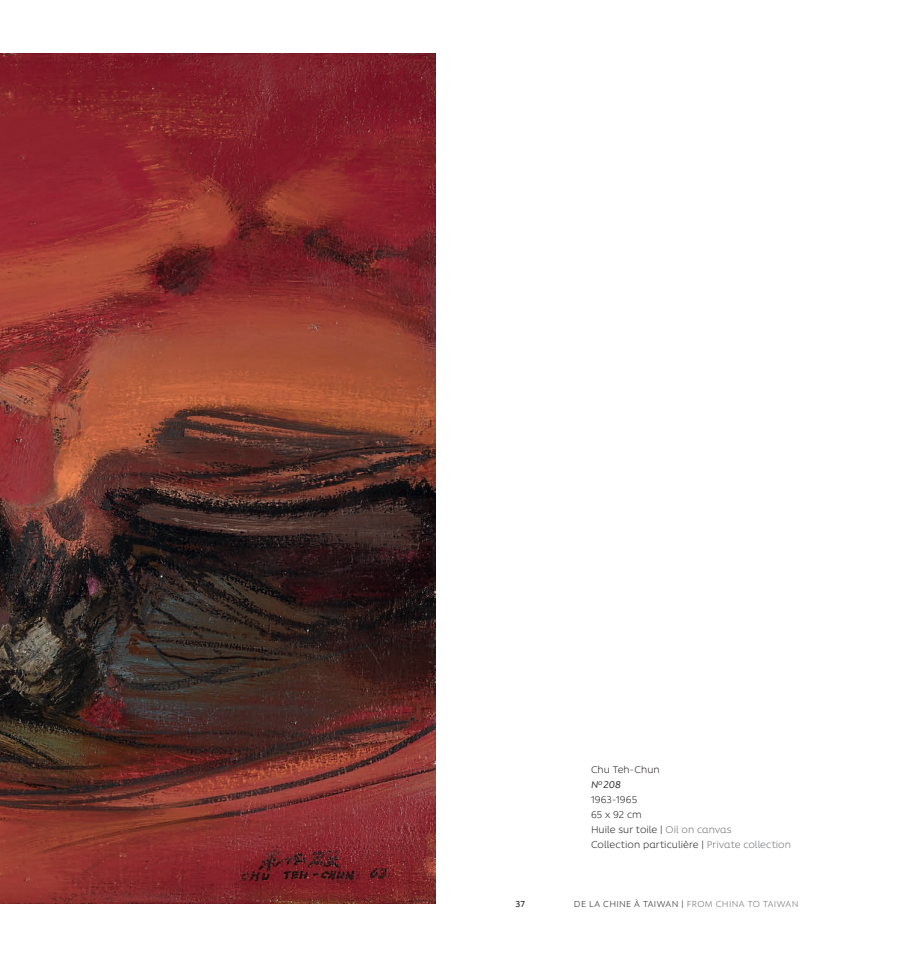
<style>
.page{position:relative;width:922px;height:957px;background:#fff}
.page>*{position:absolute;margin:0;border:0;box-sizing:border-box;transform-origin:0 0}
.t1{font:300 11.25px/15px "Rawson Alt";letter-spacing:.005em;color:#231f20}
.t2{font:300 10px "Rawson Alt";letter-spacing:.035em;color:#231f20}
.t3{font:500 10px "Rawson Pro";color:#231f20}
.s1{font-weight:400;font-style:italic}
.s2{color:#6c6d70}
</style>
<div class="page">
<img style="left:0;top:53px;width:435px;height:851px">
<p class="t3" style="left:515px;top:898px;width:11px">37</p>
<p class="t1" style="left:591px;top:762px;width:201px">Chu Teh-Chun<br><span class="s1">N</span><sup>o</sup> <span class="s1">208<br></span>1963-1965<br>65 x 92 cm<br>Huile sur toile | <span class="s2">Oil on canvas<br></span>Collection particulière | <span class="s2">Private collection</span></p>
<p class="t2" style="left:573px;top:899px;width:226px">DE LA CHINE À TAIWAN | <span class="s2">FROM CHINA TO TAIWAN</span></p>
</div>
